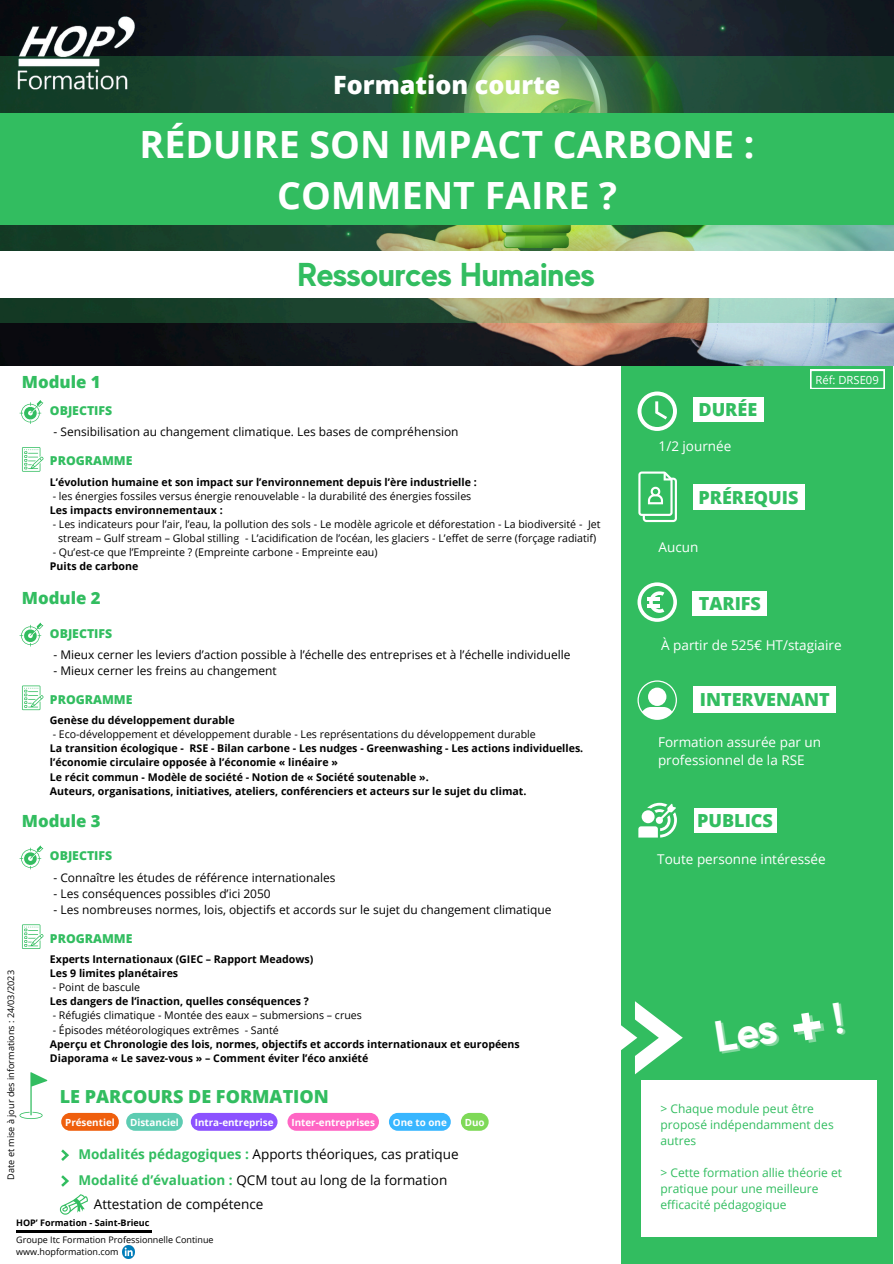
<style>
.page{position:relative;width:894px;height:1264px;background:#fff}
.page>*{position:absolute;margin:0;border:0;box-sizing:border-box;transform-origin:0 0}
.t1{font:700 37.5px/51.8px "Open Sans";color:#fff;text-align:center}
.t2{font:700 33px "MADE Evolve Sans";color:#32bd60}
.t3{font:800 25.2px "Open Sans";color:#fff}
.t4{font:800 18px "Open Sans";color:#32bd60}
.t5{font:800 16.8px "Open Sans";color:#32bd60}
.t6{font:13.5px "Open Sans";color:#000}
.t7{font:13.5px/18px "Open Sans";color:#fff}
.t8{font:800 12.3px "Open Sans";color:#32bd60}
.t9{font:12px "Open Sans";color:#000}
.t10{font:12px/16px "Open Sans";color:#32bd60}
.t11{font:11.25px "Open Sans";color:#fff}
.t12{font:700 10.65px "Open Sans";color:#000}
.t13{font:10.65px/14.1px "Open Sans";color:#000}
.t14{font:700 9.9px "Open Sans";color:#fff}
.t15{font:9.15px "Open Sans";color:#000}
.t16{font:9px "Open Sans";color:#000}
.t17{font:700 9px "Open Sans";color:#000}
.s1{font-weight:700}
.s2{font-weight:700;color:#32bd60}
</style>
<div class="page">
<div style="left:621px;top:272px;width:271px;height:991px;background:#32bd60"></div>
<img style="left:0;top:0;width:893px;height:366px">
<img style="left:0;top:57px;width:893px;height:266px">
<div style="left:0;top:113px;width:893px;height:112px;background:#32bd60"></div>
<div style="left:0;top:252px;width:893px;height:46px;background:#fff"></div>
<svg style="left:621px;top:1001px;width:61px;height:73px"></svg>
<svg style="left:810px;top:370px;width:74px;height:19px"></svg>
<div style="left:640px;top:1080px;width:236px;height:157px;background:#fff"></div>
<svg style="left:19px;top:400px;width:24px;height:24px"></svg>
<svg style="left:22px;top:447px;width:21px;height:24px"></svg>
<svg style="left:19px;top:1072px;width:28px;height:46px"></svg>
<svg style="left:122px;top:1245px;width:12px;height:13px"></svg>
<img style="left:0;top:0;width:155px;height:113px">
<hr style="left:16px;top:1230px;width:135px;height:2px;background:#000">
<svg style="left:60px;top:1194px;width:28px;height:20px"></svg>
<svg style="left:61px;top:1149px;width:8px;height:11px"></svg>
<svg style="left:61px;top:1175px;width:8px;height:11px"></svg>
<div style="left:61px;top:1112px;width:58px;height:18px;background:#ef5f0d;border-radius:9px"></div>
<div style="left:461px;top:1112px;width:27px;height:18px;background:#7ed957;border-radius:9px"></div>
<div style="left:126px;top:1112px;width:57px;height:18px;background:#5dccb2;border-radius:9px"></div>
<div style="left:287px;top:1112px;width:92px;height:18px;background:#ff66c4;border-radius:9px"></div>
<div style="left:191px;top:1112px;width:86px;height:18px;background:#8c52ff;border-radius:9px"></div>
<div style="left:389px;top:1112px;width:61px;height:18px;background:#38b6ff;border-radius:9px"></div>
<svg style="left:19px;top:622px;width:24px;height:24px"></svg>
<svg style="left:22px;top:685px;width:21px;height:25px"></svg>
<svg style="left:19px;top:845px;width:24px;height:24px"></svg>
<svg style="left:22px;top:924px;width:21px;height:25px"></svg>
<svg style="left:637px;top:391px;width:39px;height:40px"></svg>
<div style="left:692px;top:397px;width:71px;height:25px;background:#fff"></div>
<svg style="left:638px;top:471px;width:38px;height:51px"></svg>
<div style="left:692px;top:484px;width:112px;height:25px;background:#fff"></div>
<svg style="left:637px;top:680px;width:39px;height:39px"></svg>
<div style="left:693px;top:808px;width:83px;height:24px;background:#fff"></div>
<svg style="left:638px;top:802px;width:38px;height:35px"></svg>
<div style="left:693px;top:686px;width:142px;height:26px;background:#fff"></div>
<svg style="left:637px;top:582px;width:39px;height:39px"></svg>
<svg style="left:647px;top:596px;width:12px;height:4px"></svg>
<div style="left:692px;top:591px;width:74px;height:25px;background:#fff"></div>
<p class="t3" style="left:333px;top:68px;width:228px">Formation courte</p>
<h5 class="t1" style="left:140px;top:117px;width:616px">RÉDUIRE SON IMPACT CARBONE :<br>COMMENT FAIRE ?</h5>
<p class="t5" style="left:22px;top:370px;width:80px">Module 1</p>
<p class="t2" style="left:297px;top:255px;width:299px">Ressources Humaines</p>
<p class="t8" style="left:50px;top:402px;width:64px">OBJECTIFS</p>
<p class="t8" style="left:50px;top:452px;width:84px">PROGRAMME</p>
<p class="t9" style="left:53px;top:423px;width:406px">- Sensibilisation au changement climatique. Les bases de compréhension</p>
<p class="t12" style="left:50px;top:474px;width:428px">L’évolution humaine et son impact sur l’environnement depuis l’ère industrielle :</p>
<h4 class="t13" style="left:53px;top:488px;width:420px">- les énergies fossiles versus énergie renouvelable - la durabilité des énergies fossiles</h4>
<h2 class="t12" style="left:50px;top:502px;width:174px">Les impacts environnementaux :</h2>
<h3 class="t13" style="left:53px;top:517px;width:549px">- Les indicateurs pour l’air, l’eau, la pollution des sols - Le modèle agricole et déforestation - La biodiversité - Jet</h3>
<p class="t13" style="left:58px;top:531px;width:539px">stream – Gulf stream – Global stilling - L’acidification de l’océan, les glaciers - L’effet de serre (forçage radiatif)</p>
<h5 class="t13" style="left:50px;top:545px;width:329px">- Qu’est-ce que l’Empreinte ? (Empreinte carbone - Empreinte eau)<br><span class="s1">Puits de carbone</span></h5>
<p class="t5" style="left:22px;top:586px;width:80px">Module 2</p>
<p class="t8" style="left:50px;top:624px;width:64px">OBJECTIFS</p>
<p class="t9" style="left:53px;top:646px;width:518px">- Mieux cerner les leviers d’action possible à l’échelle des entreprises et à l’échelle individuelle</p>
<p class="t9" style="left:53px;top:662px;width:224px">- Mieux cerner les freins au changement</p>
<p class="t8" style="left:50px;top:690px;width:84px">PROGRAMME</p>
<p class="t12" style="left:50px;top:712px;width:186px">Genèse du développement durable</p>
<p class="t13" style="left:53px;top:727px;width:484px">- Eco-développement et développement durable - Les représentations du développement durable</p>
<h6 class="t12" style="left:50px;top:740px;width:534px">La transition écologique - RSE - Bilan carbone - Les nudges - Greenwashing - Les actions individuelles.</h6>
<p class="t12" style="left:50px;top:755px;width:289px">l’économie circulaire opposée à l’économie « linéaire »</p>
<p class="t12" style="left:50px;top:769px;width:380px">Le récit commun - Modèle de société - Notion de « Société soutenable ».</p>
<p class="t12" style="left:50px;top:783px;width:478px">Auteurs, organisations, initiatives, ateliers, conférenciers et acteurs sur le sujet du climat.</p>
<p class="t5" style="left:22px;top:809px;width:80px">Module 3</p>
<p class="t8" style="left:50px;top:847px;width:64px">OBJECTIFS</p>
<p class="t9" style="left:53px;top:869px;width:283px">- Connaître les études de référence internationales</p>
<p class="t9" style="left:53px;top:884px;width:219px">- Les conséquences possibles d’ici 2050</p>
<p class="t9" style="left:53px;top:900px;width:499px">- Les nombreuses normes, lois, objectifs et accords sur le sujet du changement climatique</p>
<h5 class="t15" style="left:4px;top:1179px;width:211px;rotate:-90deg">Date et mise à jour des informations : 24/03/2023</h5>
<p class="t8" style="left:50px;top:929px;width:84px">PROGRAMME</p>
<p class="t12" style="left:50px;top:951px;width:265px">Experts Internationaux (GIEC – Rapport Meadows)</p>
<p class="t12" style="left:50px;top:965px;width:130px">Les 9 limites planétaires</p>
<p class="t13" style="left:53px;top:979px;width:89px">- Point de bascule</p>
<p class="t12" style="left:50px;top:993px;width:260px">Les dangers de l’inaction, quelles conséquences ?</p>
<h6 class="t13" style="left:53px;top:1008px;width:310px">- Réfugiés climatique - Montée des eaux – submersions – crues</h6>
<p class="t13" style="left:53px;top:1022px;width:227px">- Épisodes météorologiques extrêmes - Santé</p>
<p class="t12" style="left:50px;top:1036px;width:471px">Aperçu et Chronologie des lois, normes, objectifs et accords internationaux et européens</p>
<p class="t12" style="left:50px;top:1050px;width:320px">Diaporama « Le savez-vous » – Comment éviter l’éco anxiété</p>
<h5 class="t4" style="left:60px;top:1083px;width:270px">LE PARCOURS DE FORMATION</h5>
<p class="t14" style="left:65px;top:1114px;width:51px">Présentiel</p>
<p class="t14" style="left:130px;top:1114px;width:50px">Distanciel</p>
<p class="t14" style="left:195px;top:1114px;width:80px">Intra-entreprise</p>
<p class="t14" style="left:291px;top:1114px;width:85px">Inter-entreprises</p>
<p class="t14" style="left:393px;top:1114px;width:55px">One to one</p>
<p class="t14" style="left:464px;top:1114px;width:21px">Duo</p>
<h6 class="t6" style="left:78px;top:1144px;width:381px"><span class="s2">Modalités pédagogiques :</span> Apports théoriques, cas pratique</h6>
<p class="t6" style="left:78px;top:1170px;width:370px"><span class="s2">Modalité d’évaluation :</span> QCM tout au long de la formation</p>
<p class="t6" style="left:94px;top:1194px;width:171px">Attestation de compétence</p>
<p class="t17" style="left:16px;top:1216px;width:135px">HOP’ Formation - Saint-Brieuc</p>
<p class="t16" style="left:16px;top:1233px;width:199px">Groupe Itc Formation Professionnelle Continue</p>
<p class="t16" style="left:16px;top:1245px;width:104px">www.hopformation.com</p>
<p class="t4" style="left:698px;top:397px;width:60px">DURÉE</p>
<p class="t7" style="left:658px;top:437px;width:74px">1/2 journée</p>
<p class="t4" style="left:698px;top:484px;width:102px">PRÉREQUIS</p>
<p class="t7" style="left:658px;top:537px;width:41px">Aucun</p>
<p class="t11" style="left:815px;top:372px;width:65px">Réf: DRSE09</p>
<p class="t4" style="left:698px;top:591px;width:64px">TARIFS</p>
<h5 class="t7" style="left:661px;top:635px;width:182px">À partir de 525€ HT/stagiaire</h5>
<p class="t4" style="left:699px;top:686px;width:131px">INTERVENANT</p>
<p class="t7" style="left:657px;top:732px;width:164px">Formation assurée par un professionnel de la RSE</p>
<p class="t4" style="left:697px;top:808px;width:77px">PUBLICS</p>
<p class="t7" style="left:657px;top:850px;width:170px">Toute personne intéressée</p>
<p class="t10" style="left:660px;top:1099px;width:175px">&gt; Chaque module peut être proposé indépendamment des autres</p>
<p class="t10" style="left:660px;top:1163px;width:183px">&gt; Cette formation allie théorie et pratique pour une meilleure efficacité pédagogique</p>
</div>
